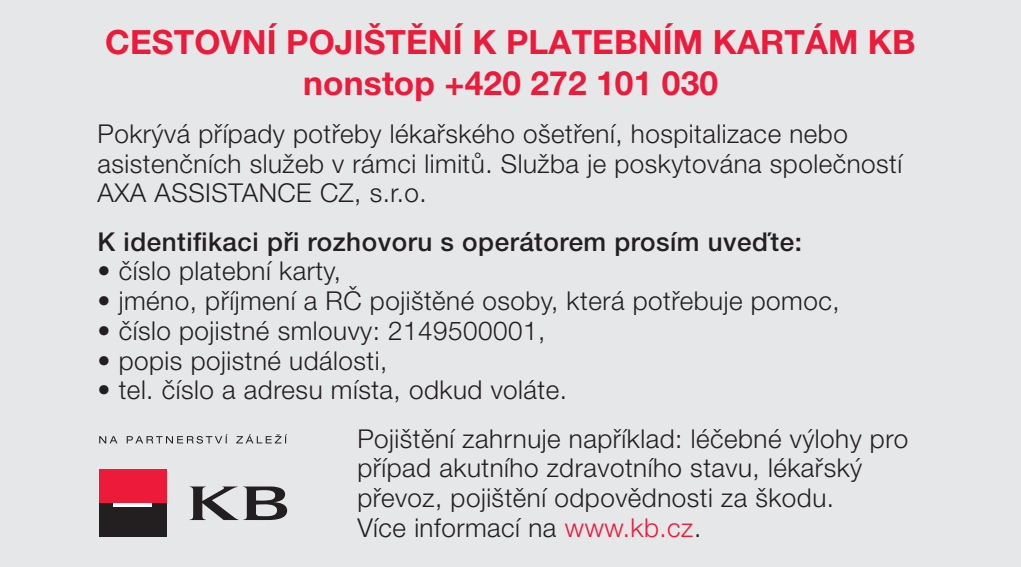
<style>
.page{position:relative;width:1021px;height:567px;background:#fff}
.page>*{position:absolute;margin:0;border:0;box-sizing:border-box;transform-origin:0 0}
.t1{font:700 33.6px/40px "Helvetica Neue LT Pro";letter-spacing:.005em;color:#ed1a3a;text-align:center}
.t2{font:300 26px/29.6px "Helvetica Neue LT Pro";letter-spacing:.02em;color:#231f20}
.t3{font:500 26px "Helvetica Neue LT Pro";letter-spacing:.02em;color:#231f20}
.s1{color:#ed1a3a}
</style>
<div class="page">
<div style="left:0;top:0;width:1020px;height:567px;background:#e6e7e9"></div>
<svg style="left:190px;top:486px;width:97px;height:34px"></svg>
<div style="left:99px;top:470px;width:67px;height:34px;background:#ed1a3a"></div>
<div style="left:99px;top:503px;width:67px;height:34px;background:#231f20"></div>
<hr style="left:113px;top:503px;width:39px;height:3px;background:#fff">
<svg style="left:99px;top:434px;width:188px;height:10px"></svg>
<p class="t1" style="left:105px;top:22px;width:812px">CESTOVNÍ POJIŠTĚNÍ K PLATEBNÍM KARTÁM KB nonstop +420 272 101 030</p>
<p class="t2" style="left:97px;top:118px;width:806px">Pokrývá případy potřeby lékařského ošetření, hospitalizace nebo asistenčních služeb v rámci limitů. Služba je poskytována společností<br>AXA ASSISTANCE CZ, s.r.o.</p>
<p class="t3" style="left:97px;top:226px;width:706px">K identifikaci při rozhovoru s operátorem prosím uveďte:</p>
<p class="t2" style="left:97px;top:256px;width:245px">• číslo platební karty,</p>
<p class="t2" style="left:97px;top:286px;width:743px">• jméno, příjmení a RČ pojištěné osoby, která potřebuje pomoc,</p>
<p class="t2" style="left:97px;top:315px;width:449px">• číslo pojistné smlouvy: 2149500001,</p>
<p class="t2" style="left:97px;top:345px;width:291px">• popis pojistné události,</p>
<p class="t2" style="left:357px;top:365px;width:552px;line-height:48.4px;text-indent:-260px">• tel. číslo a adresu místa, odkud voláte.<br>Pojištění zahrnuje například: léčebné výlohy pro</p>
<p class="t2" style="left:357px;top:453px;width:506px">případ akutního zdravotního stavu, lékařský převoz, pojištění odpovědnosti za škodu.<br>Více informací na <span class="s1">www.kb.cz</span>.</p>
</div>
